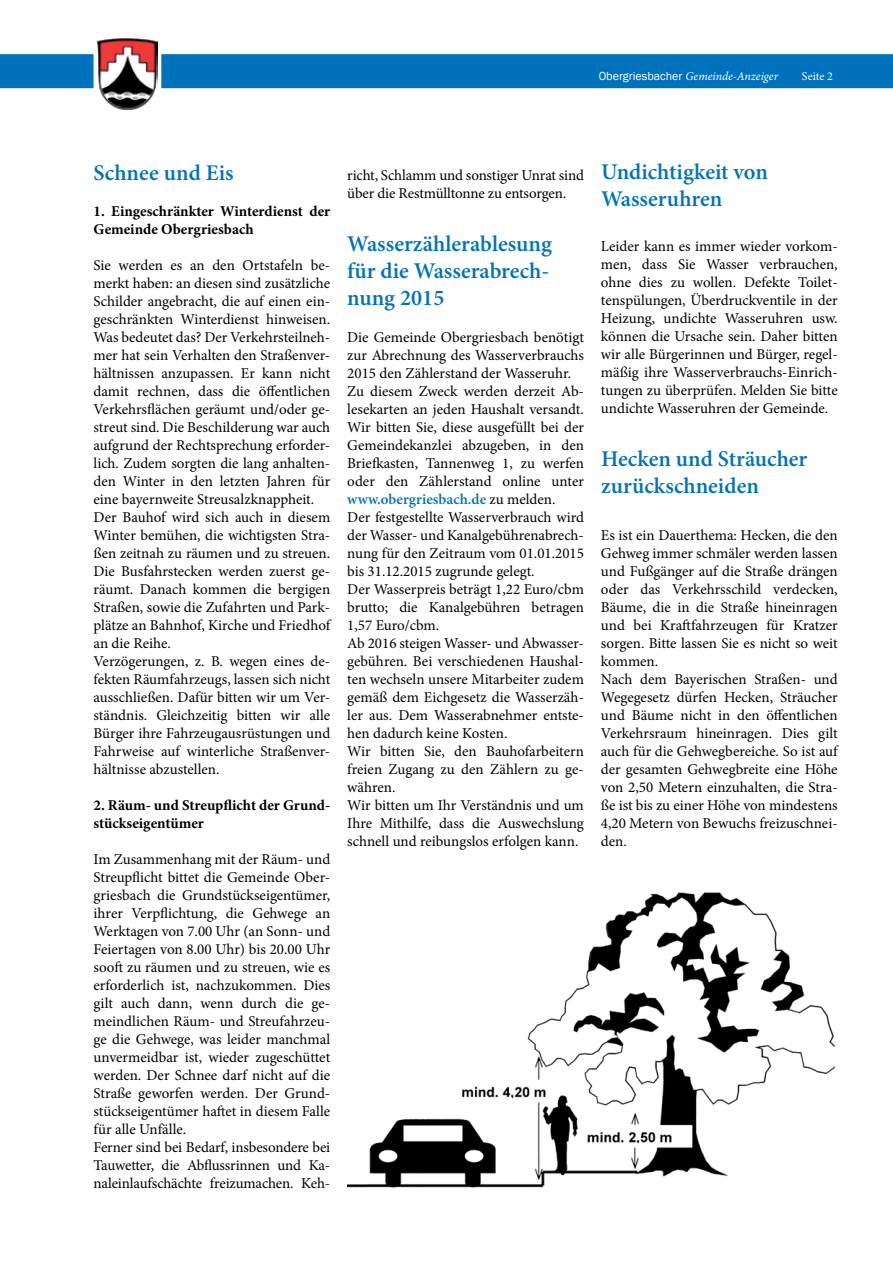
<style>
.page{position:relative;width:893px;height:1263px;background:#fff}
.page>*{position:absolute;margin:0;border:0;box-sizing:border-box;transform-origin:0 0}
.t1{font:600 22.5px/27px "Minion Pro";color:#0072bc}
.t2{font:15px/18px "Minion Pro";color:#000}
.t3{font:700 15px/18px "Minion Pro";color:#000}
.t4{font:italic 12px "Minion Pro";color:#fff}
.t5{font:12px "Minion Pro";letter-spacing:-.005em;color:#fff}
.s1{font-family:"Franklin Gothic";font-style:normal}
.s2{font-weight:600;color:#0072bc}
</style>
<div class="page">
<div style="left:0;top:54px;width:94px;height:34px;background:#0072bc"></div>
<div style="left:162px;top:55px;width:730px;height:32px;background:#0072bc"></div>
<div style="left:161px;top:54px;width:732px;height:34px;border:1px solid #0072bc"></div>
<img style="left:97px;top:38px;width:60px;height:73px">
<img style="left:347px;top:892px;width:489px;height:296px">
<p class="t4" style="left:599px;top:68px;width:181px"><span class="s1">Obergriesbacher</span> Gemeinde-Anzeiger</p>
<p class="t5" style="left:802px;top:68px;width:33px">Seite 2</p>
<h1 class="t1" style="left:94px;top:159px;width:142px">Schnee und Eis</h1>
<p class="t3" style="left:94px;top:202px;width:238px">1. Eingeschränkter Winterdienst der<br>Gemeinde Obergriesbach</p>
<p class="t2" style="left:94px;top:256px;width:238px">Sie werden es an den Ortstafeln be&shy;merkt haben: an diesen sind zusätzliche Schilder angebracht, die auf einen ein&shy;geschränkten Winterdienst hinweisen.<br>Was bedeutet das? Der Verkehrsteilneh&shy;mer hat sein Verhalten den Straßenver&shy;hältnissen anzupassen. Er kann nicht damit rechnen, dass die öffentlichen Verkehrsflächen geräumt und/oder ge&shy;streut sind. Die Beschilderung war auch aufgrund der Rechtsprechung erforder&shy;lich. Zudem sorgten die lang anhalten&shy;den Winter in den letzten Jahren für eine bayernweite Streusalzknappheit.<br>Der Bauhof wird sich auch in diesem Winter bemühen, die wichtigsten Stra&shy;ßen zeitnah zu räumen und zu streuen.<br>Die Busfahrstecken werden zuerst ge&shy;räumt. Danach kommen die bergigen Straßen, sowie die Zufahrten und Park&shy;plätze an Bahnhof, Kirche und Friedhof an die Reihe.<br>Verzögerungen, z. B. wegen eines de&shy;fekten Räumfahrzeugs, lassen sich nicht ausschließen. Dafür bitten wir um Ver&shy;ständnis. Gleichzeitig bitten wir alle Bürger ihre Fahrzeugausrüstungen und Fahrweise auf winterliche Straßenver&shy;hältnisse abzustellen.</p>
<p class="t3" style="left:94px;top:796px;width:238px">2. Räum- und Streupflicht der Grund&shy;stückseigentümer</p>
<p class="t2" style="left:94px;top:850px;width:238px">Im Zusammenhang mit der Räum- und Streupflicht bittet die Gemeinde Ober&shy;griesbach die Grundstückseigentümer, ihrer Verpflichtung, die Gehwege an Werktagen von 7.00 Uhr (an Sonn- und Feiertagen von 8.00 Uhr) bis 20.00 Uhr sooft zu räumen und zu streuen, wie es erforderlich ist, nachzukommen. Dies gilt auch dann, wenn durch die ge&shy;meindlichen Räum- und Streufahrzeu&shy;ge die Gehwege, was leider manchmal unvermeidbar ist, wieder zugeschüttet werden. Der Schnee darf nicht auf die Straße geworfen werden. Der Grund&shy;stückseigentümer haftet in diesem Falle für alle Unfälle.<br>Ferner sind bei Bedarf, insbesondere bei Tauwetter, die Abflussrinnen und Ka&shy;naleinlaufschächte freizumachen. Keh-</p>
<p class="t2" style="left:347px;top:166px;width:238px">richt, Schlamm und sonstiger Unrat sind über die Restmülltonne zu entsorgen.</p>
<h1 class="t1" style="left:347px;top:231px;width:206px;text-align:justify">Wasserzählerablesung für die Wasserabrech&shy;nung 2015</h1>
<p class="t2" style="left:347px;top:328px;width:238px">Die Gemeinde Obergriesbach benötigt zur Abrechnung des Wasserverbrauchs 2015 den Zählerstand der Wasseruhr.<br>Zu diesem Zweck werden derzeit Ab&shy;lesekarten an jeden Haushalt versandt.<br>Wir bitten Sie, diese ausgefüllt bei der Gemeindekanzlei abzugeben, in den Briefkasten, Tannenweg 1, zu werfen oder den Zählerstand online unter <span class="s2">www.obergriesbach.de</span> zu melden.<br>Der festgestellte Wasserverbrauch wird der Wasser- und Kanalgebührenabrech&shy;nung für den Zeitraum vom 01.01.2015 bis 31.12.2015 zugrunde gelegt.<br>Der Wasserpreis beträgt 1,22 Euro/cbm brutto; die Kanalgebühren betragen 1,57 Euro/cbm.<br>Ab 2016 steigen Wasser- und Abwasser&shy;gebühren. Bei verschiedenen Haushal&shy;ten wechseln unsere Mitarbeiter zudem gemäß dem Eichgesetz die Wasserzäh&shy;ler aus. Dem Wasserabnehmer entste&shy;hen dadurch keine Kosten.<br>Wir bitten Sie, den Bauhofarbeitern freien Zugang zu den Zählern zu ge&shy;währen.<br>Wir bitten um Ihr Verständnis und um Ihre Mithilfe, dass die Auswechslung schnell und reibungslos erfolgen kann.</p>
<h1 class="t1" style="left:601px;top:158px;width:168px">Undichtigkeit von<br>Wasseruhren</h1>
<p class="t2" style="left:601px;top:237px;width:238px;text-align:justify">Leider kann es immer wieder vorkom&shy;men, dass Sie Wasser verbrauchen, ohne dies zu wollen. Defekte Toilet&shy;tenspülungen, Überdruckventile in der Heizung, undichte Wasseruhren usw. können die Ursache sein. Daher bitten wir alle Bürgerinnen und Bürger, regel&shy;mäßig ihre Wasserverbrauchs-Einrich&shy;tungen zu überprüfen. Melden Sie bitte undichte Wasseruhren der Gemeinde.</p>
<h1 class="t1" style="left:601px;top:446px;width:208px">Hecken und Sträucher zurückschneiden</h1>
<p class="t2" style="left:601px;top:526px;width:238px">Es ist ein Dauerthema: Hecken, die den Gehweg immer schmäler werden lassen und Fußgänger auf die Straße drängen oder das Verkehrsschild verdecken, Bäume, die in die Straße hineinragen und bei Kraftfahrzeugen für Kratzer sorgen. Bitte lassen Sie es nicht so weit kommen.<br>Nach dem Bayerischen Straßen- und Wegegesetz dürfen Hecken, Sträucher und Bäume nicht in den öffentlichen Verkehrsraum hineinragen. Dies gilt auch für die Gehwegbereiche. So ist auf der gesamten Gehwegbreite eine Höhe von 2,50 Metern einzuhalten, die Stra&shy;ße ist bis zu einer Höhe von mindestens 4,20 Metern von Bewuchs freizuschnei&shy;den.</p>
</div>
